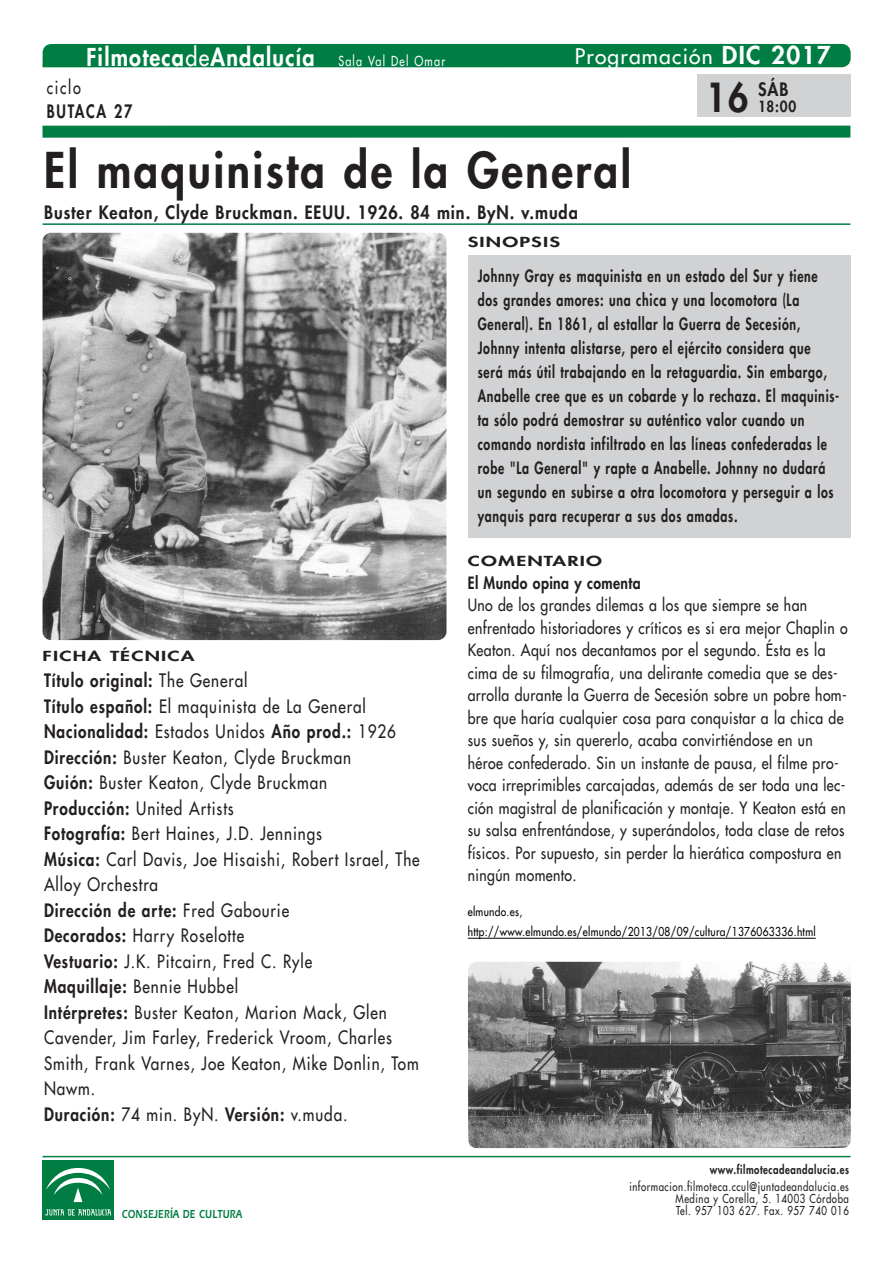
<style>
.page{position:relative;width:893px;height:1263px;background:#fff}
.page>*{position:absolute;margin:0;border:0;box-sizing:border-box;transform-origin:0 0}
.t1{font:800 48px "Futura LT";letter-spacing:.06em;color:#231f20;scale:.9 1}
.t2{font:800 39px "Futura LT";color:#231f20;scale:.9 1}
.t3{font:800 24px "Futura LT";letter-spacing:.06em;color:#fff;scale:.9 1}
.t4{font:21px "Futura LT";letter-spacing:.06em;color:#fff}
.t5{font:18px/25.5px "Futura LT";letter-spacing:.06em;color:#231f20;scale:.85 1}
.t6{font:800 18px "Futura LT";letter-spacing:.06em;color:#231f20;scale:.9 1}
.t7{font:800 18px "Futura LT";letter-spacing:.115em;color:#231f20;scale:.8 1}
.t8{font:18px "Futura LT";letter-spacing:.06em;color:#231f20;scale:.8 1}
.t9{font:16.5px/22.5px "Futura LT";letter-spacing:.03em;color:#231f20;scale:.85 1}
.t10{font:800 16.5px/24px "Futura LT";letter-spacing:.06em;color:#231f20;scale:.75 1}
.t11{font:800 16.5px "Futura LT";letter-spacing:.03em;color:#231f20;scale:.85 1}
.t12{font:800 15px "Futura LT";color:#231f20;scale:.9 1}
.t13{font:800 13.5px "Futura LT";letter-spacing:.06em;color:#231f20;scale:1.5 1}
.t14{font:12px/12px "Futura LT";letter-spacing:.06em;color:#231f20;text-align:right;scale:.8 1}
.t15{font:12px/20.2px "Futura LT";letter-spacing:.03em;color:#000;scale:.85 1}
.t16{font:800 12px "Futura LT";letter-spacing:.06em;color:#231f20;scale:.8 1}
.t17{font:12px "Erie Black Plain";letter-spacing:.03em;color:#007d43;scale:.75 1}
.s1{font-weight:400}
.s2{font-weight:400;font-size:13.5px}
.s3{font-weight:800;font-size:24px}
.s4{font-weight:800}
</style>
<div class="page">
<img style="left:43px;top:233px;width:403px;height:407px;border-radius:9px">
<div style="left:43px;top:44px;width:808px;height:23px;background:#007d43"></div>
<div style="left:43px;top:126px;width:807px;height:12px;background:#007d43"></div>
<div style="left:468px;top:256px;width:382px;height:282px;background:#d1d2d4"></div>
<hr style="left:43px;top:223px;width:807px;height:2px;background:#007d43">
<hr style="left:468px;top:938px;width:348px;height:1px;background:#000">
<hr style="left:43px;top:1156px;width:807px;height:1px;background:#007d43">
<div style="left:43px;top:1160px;width:71px;height:60px;background:#007d43"></div>
<svg style="left:45px;top:1209px;width:66px;height:6px"></svg>
<svg style="left:46px;top:1168px;width:64px;height:35px"></svg>
<div style="left:697px;top:74px;width:153px;height:43px;background:#d1d2d4"></div>
<img style="left:468px;top:962px;width:383px;height:186px;border-radius:9px">
<h3 class="t3" style="left:86px;top:42px;width:400px">Filmoteca<span class="s1">de</span>Andalucía <span class="s2">Sala Val Del Omar</span></h3>
<p class="t4" style="left:575px;top:43px;width:257px">Programación <span class="s3">DIC 2017</span></p>
<p class="t8" style="left:47px;top:76px;width:44px">ciclo</p>
<p class="t7" style="left:47px;top:100px;width:108px">BuTACA 27</p>
<h1 class="t1" style="left:44px;top:138px;width:654px">El maquinista de la General</h1>
<p class="t6" style="left:44px;top:201px;width:594px">Buster Keaton, Clyde Bruckman. EEuu. 1926. 84 min. ByN. v.muda</p>
<h2 class="t2" style="left:706px;top:72px;width:49px">16</h2>
<p class="t6" style="left:758px;top:77px;width:35px">SÁB</p>
<p class="t12" style="left:758px;top:96px;width:44px">18:00</p>
<p class="t13" style="left:468px;top:233px;width:63px">SINOPSIS</p>
<p class="t10" style="left:478px;top:263px;width:484px">Johnny Gray es maquinista en un estado del Sur y tiene dos grandes amores: una chica y una locomotora (La General). En 1861, al estallar la Guerra de Secesión, Johnny intenta alistarse, pero el ejército considera que será más útil trabajando en la retaguardia. Sin embargo, Anabelle cree que es un cobarde y lo rechaza. El maquinis&shy;ta sólo podrá demostrar su auténtico valor cuando un comando nordista infiltrado en las líneas confederadas le robe "La General" y rapte a Anabelle. Johnny no dudará un segundo en subirse a otra locomotora y perseguir a los yanquis para recuperar a sus dos amadas.</p>
<p class="t13" style="left:43px;top:647px;width:103px">FICHA TÉCNICA</p>
<p class="t5" style="left:44px;top:668px;width:443px"><span class="s4">Título original:</span> The General<br><span class="s4">Título español:</span> El maquinista de La General <span class="s4">Nacionalidad:</span> Estados Unidos <span class="s4">Año prod.:</span> 1926<br><span class="s4">Dirección:</span> Buster Keaton, Clyde Bruckman<br><span class="s4">Guión:</span> Buster Keaton, Clyde Bruckman<br><span class="s4">Producción:</span> United Artists<br><span class="s4">Fotografía:</span> Bert Haines, J.D. Jennings<br><span class="s4">Música:</span> Carl Davis, Joe Hisaishi, Robert Israel, The Alloy Orchestra<br><span class="s4">Dirección de arte:</span> Fred Gabourie<br><span class="s4">Decorados:</span> Harry Roselotte<br><span class="s4">Vestuario:</span> J.K. Pitcairn, Fred C. Ryle<br><span class="s4">Maquillaje:</span> Bennie Hubbel<br><span class="s4">Intérpretes:</span> Buster Keaton, Marion Mack, Glen Cavender, Jim Farley, Frederick Vroom, Charles Smith, Frank Varnes, Joe Keaton, Mike Donlin, Tom Nawm.<br><span class="s4">Duración:</span> 74 min. ByN. <span class="s4">Versión:</span> v.muda.</p>
<p class="t13" style="left:468px;top:552px;width:91px">COMENTARIO</p>
<p class="t11" style="left:468px;top:572px;width:205px">El Mundo opina y comenta</p>
<p class="t9" style="left:468px;top:594px;width:448px">Uno de los grandes dilemas a los que siempre se han enfrentado historiadores y críticos es si era mejor Chaplin o Keaton. Aquí nos decantamos por el segundo. Ésta es la cima de su filmografía, una delirante comedia que se des&shy;arrolla durante la Guerra de Secesión sobre un pobre hom&shy;bre que haría cualquier cosa para conquistar a la chica de sus sueños y, sin quererlo, acaba convirtiéndose en un héroe confederado. Sin un instante de pausa, el filme pro&shy;voca irreprimibles carcajadas, además de ser toda una lec&shy;ción magistral de planificación y montaje. Y Keaton está en su salsa enfrentándose, y superándolos, toda clase de retos físicos. Por supuesto, sin perder la hierática compostura en ningún momento.</p>
<p class="t15" style="left:468px;top:901px;width:411px">elmundo.es, http://www.elmundo.es/elmundo/2013/08/09/cultura/1376063336.html</p>
<p class="t16" style="left:710px;top:1162px;width:176px">www.filmotecadeandalucia.es</p>
<p class="t14" style="left:629px;top:1180px;width:276px">informacion.filmoteca.ccul@juntadeandalucia.es<br>Medina y Corella, 5. 14003 Córdoba</p>
<p class="t17" style="left:122px;top:1206px;width:162px">CONSEJERÍA DE CULTURA</p>
<p class="t14" style="left:676px;top:1204px;width:217px">Tel. 957 103 627. Fax. 957 740 016</p>
</div>
